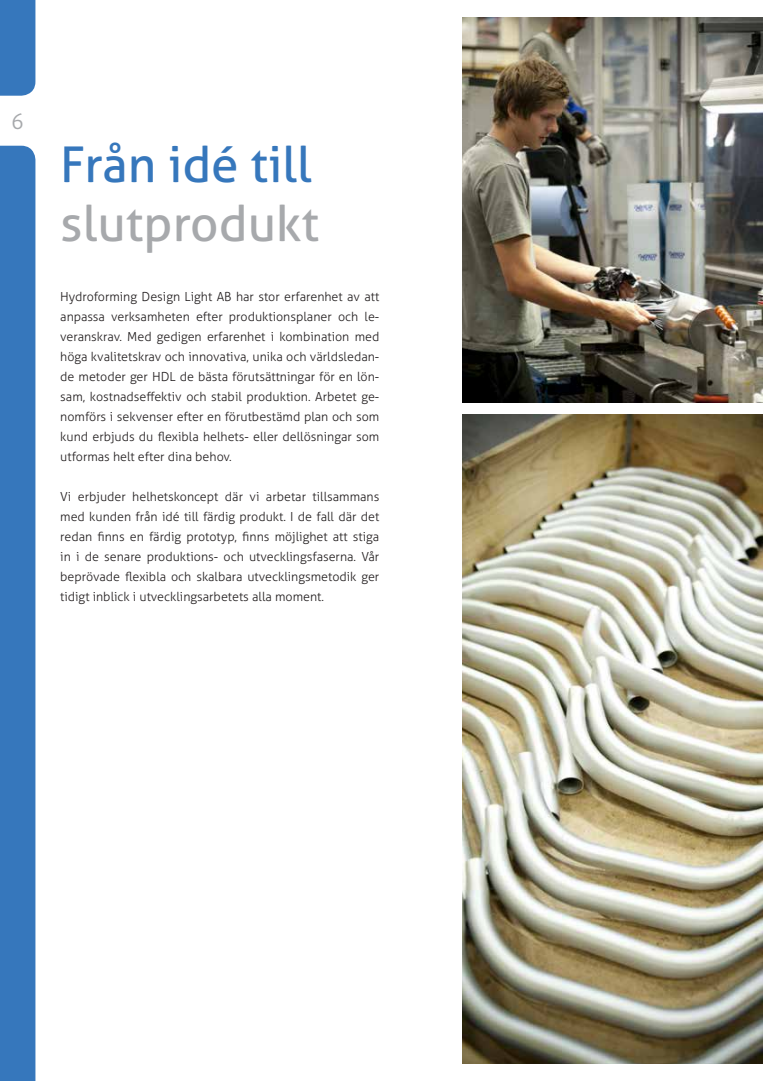
<style>
.page{position:relative;width:780px;height:1081px;background:#fff}
.page>*{position:absolute;margin:0;border:0;box-sizing:border-box;transform-origin:0 0}
.t1{font:49.38px "Aller";color:#3677bc}
.t2{font:49.38px "Aller";color:#a7a9ac}
.t3{font:22.5px "Mundo Sans Std";color:#a7a9ac}
.t4{font:300 12.5px/20px "Aller";color:#231f20;text-align:justify}
</style>
<div class="page">
<div style="left:0;top:0;width:35px;height:96px;background:#3677bc"></div>
<div style="left:0;top:146px;width:35px;height:935px;background:#3677bc"></div>
<img style="left:462px;top:18px;width:300px;height:384px">
<img style="left:462px;top:415px;width:300px;height:648px">
<h2 class="t3" style="left:12px;top:109px;width:13px">6</h2>
<h1 class="t1" style="left:60px;top:135px;width:253px">Från idé till</h1>
<h1 class="t2" style="left:60px;top:194px;width:260px">slutprodukt</h1>
<p class="t4" style="left:60px;top:286px;width:320px">Hydroforming Design Light AB har stor erfarenhet av att anpassa verksamheten efter produktionsplaner och le&shy;veranskrav. Med gedigen erfarenhet i kombination med höga kvalitetskrav och innovativa, unika och världsledan&shy;de metoder ger HDL de bästa förutsättningar för en lön&shy;sam, kostnadseffektiv och stabil produktion. Arbetet ge&shy;nomförs i sekvenser efter en förutbestämd plan och som kund erbjuds du flexibla helhets- eller dellösningar som utformas helt efter dina behov.</p>
<p class="t4" style="left:60px;top:486px;width:320px">Vi erbjuder helhetskoncept där vi arbetar tillsammans med kunden från idé till färdig produkt. I de fall där det redan finns en färdig prototyp, finns möjlighet att stiga in i de senare produktions- och utvecklingsfaserna. Vår beprövade flexibla och skalbara utvecklingsmetodik ger tidigt inblick i utvecklingsarbetets alla moment.</p>
</div>
